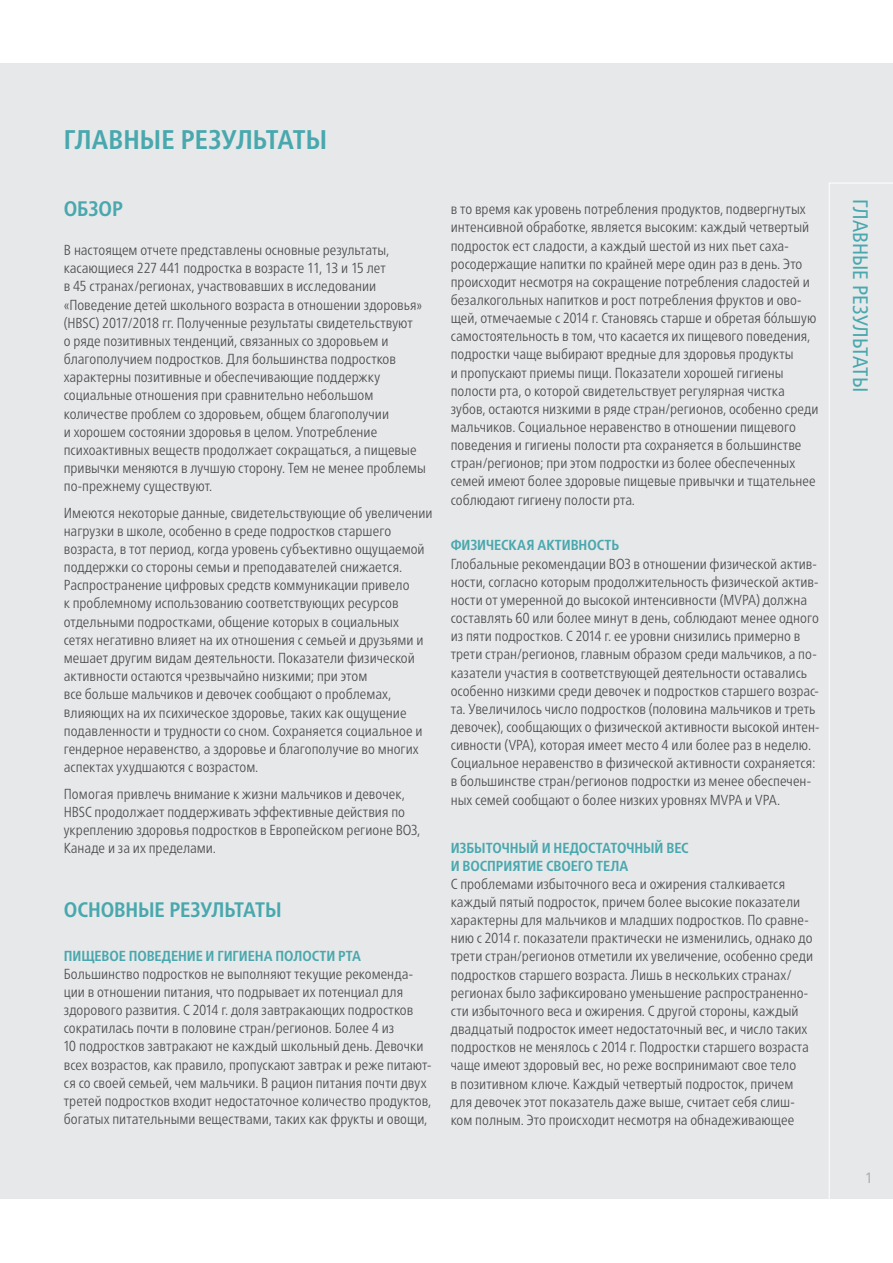
<style>
.page{position:relative;width:893px;height:1263px;background:#fff}
.page>*{position:absolute;margin:0;border:0;box-sizing:border-box;transform-origin:0 0}
.t1{font:700 condensed 27px "Frutiger Neue LTW1 G";letter-spacing:.005em;color:#48a8ae}
.t2{font:700 condensed 21px "Frutiger Neue LTW1 G";letter-spacing:-.005em;color:#48a8ae}
.t3{font:condensed 21px "Frutiger Neue LTW1 G";color:#48a8ae}
.t4{font:condensed 15px "Frutiger Neue LTW1 G";color:#acadaf}
.t5{font:300 condensed 14.55px/18.1px "Frutiger Neue LTW1 G";color:#4b4b4d}
.t6{font:700 condensed 14.55px/18.1px "Frutiger Neue LTW1 G";letter-spacing:-.005em;color:#48a8ae}
</style>
<div class="page">
<div style="left:0;top:64px;width:893px;height:1135px;background:#e7e8e9"></div>
<svg style="left:829px;top:183px;width:64px;height:1016px"></svg>
<h1 class="t1" style="left:64px;top:119px;width:265px">ГЛАВНЫЕ РЕЗУЛЬТАТЫ</h1>
<h2 class="t2" style="left:64px;top:193px;width:61px">ОБЗОР</h2>
<p class="t5" style="left:64px;top:241px;width:364px">В настоящем отчете представлены основные результаты, касающиеся 227 441 подростка в возрасте 11, 13 и 15 лет<br>в 45 странах/регионах, участвовавших в исследовании «Поведение детей школьного возраста в отношении здоровья» (HBSC) 2017/2018 гг. Полученные результаты свидетельствуют<br>о ряде позитивных тенденций, связанных со здоровьем и благополучием подростков. Для большинства подростков характерны позитивные и обеспечивающие поддержку социальные отношения при сравнительно небольшом количестве проблем со здоровьем, общем благополучии<br>и хорошем состоянии здоровья в целом. Употребление психоактивных веществ продолжает сокращаться, а пищевые привычки меняются в лучшую сторону. Тем не менее проблемы по-прежнему существуют.</p>
<p class="t5" style="left:64px;top:503px;width:370px">Имеются некоторые данные, свидетельствующие об увеличении нагрузки в школе, особенно в среде подростков старшего возраста, в тот период, когда уровень субъективно ощущаемой поддержки со стороны семьи и преподавателей снижается.<br>Распространение цифровых средств коммуникации привело<br>к проблемному использованию соответствующих ресурсов отдельными подростками, общение которых в социальных<br>сетях негативно влияет на их отношения с семьей и друзьями и мешает другим видам деятельности. Показатели физической активности остаются чрезвычайно низкими; при этом<br>все больше мальчиков и девочек сообщают о проблемах, влияющих на их психическое здоровье, таких как ощущение подавленности и трудности со сном. Сохраняется социальное и гендерное неравенство, а здоровье и благополучие во многих аспектах ухудшаются с возрастом.</p>
<p class="t5" style="left:64px;top:784px;width:358px">Помогая привлечь внимание к жизни мальчиков и девочек, HBSC продолжает поддерживать эффективные действия по укреплению здоровья подростков в Европейском регионе ВОЗ, Канаде и за их пределами.</p>
<h2 class="t2" style="left:64px;top:894px;width:219px">ОСНОВНЫЕ РЕЗУЛЬТАТЫ</h2>
<p class="t6" style="left:64px;top:945px;width:299px">ПИЩЕВОЕ ПОВЕДЕНИЕ И ГИГИЕНА ПОЛОСТИ РТА</p>
<p class="t5" style="left:64px;top:964px;width:369px">Большинство подростков не выполняют текущие рекоменда&shy;ции в отношении питания, что подрывает их потенциал для здорового развития. С 2014 г. доля завтракающих подростков сократилась почти в половине стран/регионов. Более 4 из<br>10 подростков завтракают не каждый школьный день. Девочки всех возрастов, как правило, пропускают завтрак и реже питают&shy;ся со своей семьей, чем мальчики. В рацион питания почти двух третей подростков входит недостаточное количество продуктов, богатых питательными веществами, таких как фрукты и овощи,</p>
<p class="t5" style="left:451px;top:200px;width:369px">в то время как уровень потребления продуктов, подвергнутых интенсивной обработке, является высоким: каждый четвертый подросток ест сладости, а каждый шестой из них пьет саха&shy;росодержащие напитки по крайней мере один раз в день. Это происходит несмотря на сокращение потребления сладостей и безалкогольных напитков и рост потребления фруктов и ово&shy;щей, отмечаемые с 2014 г. Становясь старше и обретая бóльшую самостоятельность в том, что касается их пищевого поведения, подростки чаще выбирают вредные для здоровья продукты<br>и пропускают приемы пищи. Показатели хорошей гигиены полости рта, о которой свидетельствует регулярная чистка зубов, остаются низкими в ряде стран/регионов, особенно среди мальчиков. Социальное неравенство в отношении пищевого поведения и гигиены полости рта сохраняется в большинстве стран/регионов; при этом подростки из более обеспеченных семей имеют более здоровые пищевые привычки и тщательнее соблюдают гигиену полости рта.</p>
<p class="t6" style="left:451px;top:535px;width:170px">ФИЗИЧЕСКАЯ АКТИВНОСТЬ</p>
<p class="t5" style="left:451px;top:554px;width:370px">Глобальные рекомендации ВОЗ в отношении физической актив&shy;ности, согласно которым продолжительность физической актив&shy;ности от умеренной до высокой интенсивности (MVPA) должна составлять 60 или более минут в день, соблюдают менее одного из пяти подростков. С 2014 г. ее уровни снизились примерно в трети стран/регионов, главным образом среди мальчиков, а по&shy;казатели участия в соответствующей деятельности оставались особенно низкими среди девочек и подростков старшего возрас&shy;та. Увеличилось число подростков (половина мальчиков и треть девочек), сообщающих о физической активности высокой интен&shy;сивности (VPA), которая имеет место 4 или более раз в неделю.<br>Социальное неравенство в физической активности сохраняется: в большинстве стран/регионов подростки из менее обеспечен&shy;ных семей сообщают о более низких уровнях MVPA и VPA.</p>
<p class="t6" style="left:451px;top:837px;width:240px">ИЗБЫТОЧНЫЙ И НЕДОСТАТОЧНЫЙ ВЕС<br>И ВОСПРИЯТИЕ СВОЕГО ТЕЛА</p>
<p class="t5" style="left:451px;top:875px;width:364px">С проблемами избыточного веса и ожирения сталкивается каждый пятый подросток, причем более высокие показатели характерны для мальчиков и младших подростков. По сравне&shy;нию с 2014 г. показатели практически не изменились, однако до трети стран/регионов отметили их увеличение, особенно среди подростков старшего возраста. Лишь в нескольких странах/ регионах было зафиксировано уменьшение распространенно&shy;сти избыточного веса и ожирения. С другой стороны, каждый двадцатый подросток имеет недостаточный вес, и число таких подростков не менялось с 2014 г. Подростки старшего возраста чаще имеют здоровый вес, но реже воспринимают свое тело<br>в позитивном ключе. Каждый четвертый подросток, причем для девочек этот показатель даже выше, считает себя слиш&shy;ком полным. Это происходит несмотря на обнадеживающее</p>
<h2 class="t3" style="left:873px;top:199px;width:195px;rotate:90deg">ГЛАВНЫЕ РЕЗУЛЬТАТЫ</h2>
<p class="t4" style="left:866px;top:1169px;width:8px">1</p>
</div>
